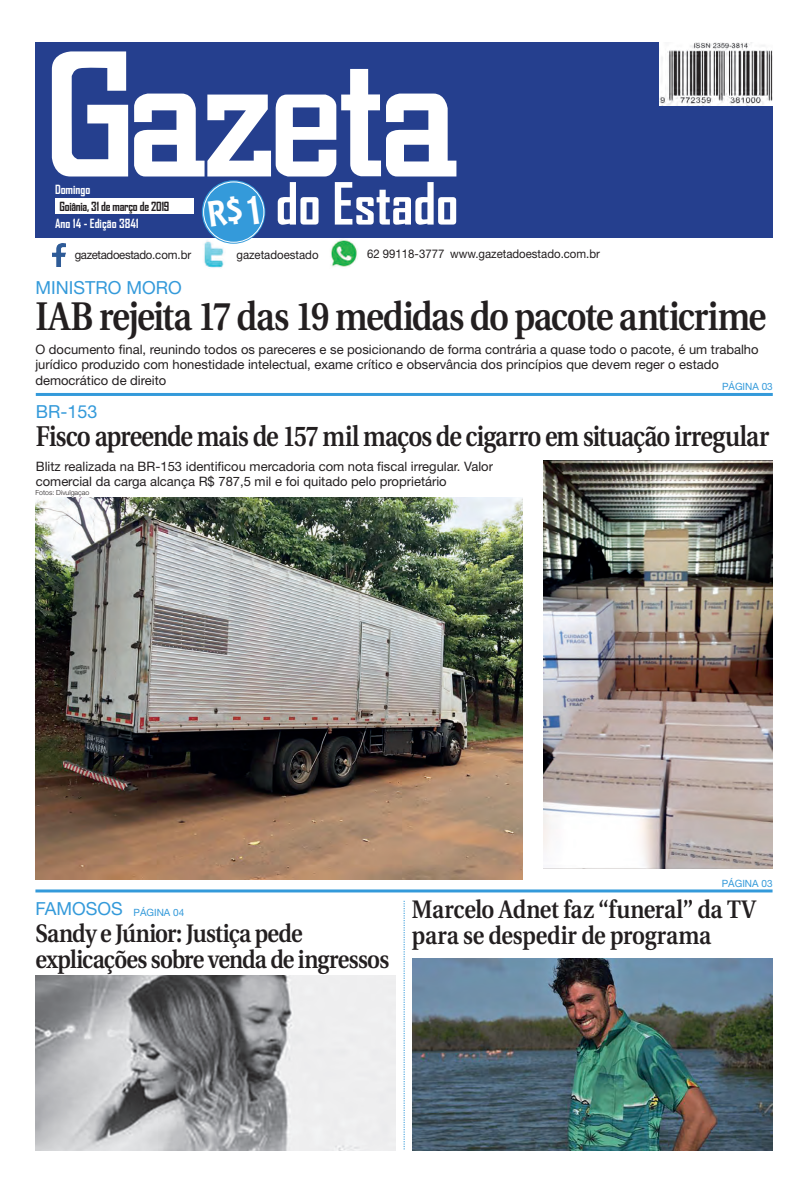
<style>
.page{position:relative;width:808px;height:1191px;background:#fff}
.page>*{position:absolute;margin:0;border:0;box-sizing:border-box;transform-origin:0 0}
.t1{font:700 55.6px "Agency FB";color:#fff}
.Manchete{font:600 39.9px "Utopia";letter-spacing:-.04em;color:#231f20;scale:.86 1}
.Manchete-2{font:600 28.5px "Utopia";letter-spacing:-.035em;color:#231f20;scale:.85 1}
.Manchete-3{font:600 25.3px/26px "Utopia";letter-spacing:-.025em;color:#231f20;scale:.88 1}
.Retranca{font:18px "Helvetica Neue";color:#349ada}
.Legenda{font:13px/15.3px "Helvetica Neue";color:#231f20}
.t2{font:700 12.1px "Agency FB";color:#fff}
.t3{font:700 12.1px "Agency FB";letter-spacing:-.02em;color:#231f20}
.t4{font:12px "Helvetica Neue";color:#231f20;scale:.95 1}
.t5{font:12px "Helvetica Neue";letter-spacing:-.03em;color:#231f20;scale:.95 1}
.Retranca-2{font:10px "Helvetica Neue";color:#349ada}
.Crédito_Fotógrafo{font:300 7px "Helvetica Neue";color:#231f20}
</style>
<div class="page">
<div style="left:35px;top:43px;width:737px;height:195px;background:#253f8e"></div>
<svg style="left:52px;top:51px;width:76px;height:125px"></svg>
<svg style="left:134px;top:69px;width:322px;height:107px"></svg>
<div style="left:55px;top:198px;width:138px;height:16px;background:#fff"></div>
<svg style="left:202px;top:180px;width:63px;height:64px"></svg>
<div style="left:203px;top:182px;width:61px;height:61px;border:1px solid #fff;border-radius:50%"></div>
<img style="left:660px;top:43px;width:112px;height:63px">
<img style="left:204px;top:240px;width:21px;height:29px">
<img style="left:330px;top:239px;width:28px;height:28px">
<img style="left:52px;top:243px;width:13px;height:23px">
<svg style="left:404px;top:900px;width:1px;height:249px"></svg>
<hr style="left:35px;top:889px;width:737px;height:3px;background:#349ada">
<img style="left:413px;top:958px;width:359px;height:192px">
<img style="left:35px;top:975px;width:361px;height:175px">
<hr style="left:36px;top:393px;width:737px;height:3px;background:#349ada">
<img style="left:543px;top:461px;width:229px;height:408px">
<img style="left:35px;top:497px;width:488px;height:382px">
<div style="left:208px;top:195px;width:51px;height:32px;background:#349ada"></div>
<p class="t2" style="left:55px;top:182px;width:37px">Domingo</p>
<p class="t3" style="left:59px;top:199px;width:111px">Goiânia, 31 de março de 2019</p>
<p class="t2" style="left:55px;top:216px;width:85px">Ano 14 - Edição 3841</p>
<p class="t1" style="left:276px;top:169px;width:184px">do Estado</p>
<p class="t5" style="left:75px;top:247px;width:124px">gazetadoestado.com.br</p>
<p class="t4" style="left:236px;top:247px;width:88px">gazetadoestado</p>
<p class="t4" style="left:367px;top:247px;width:83px">62 99118-3777</p>
<p class="t4" style="left:450px;top:247px;width:159px">www.gazetadoestado.com.br</p>
<p class="Retranca" style="left:35px;top:277px;width:148px">MINISTRO MORO</p>
<p class="Manchete" style="left:35px;top:294px;width:851px">IAB rejeita 17 das 19 medidas do pacote anticrime</p>
<p class="Legenda" style="left:35px;top:342px;width:725px">O documento final, reunindo todos os pareceres e se posicionando de forma contrária a quase todo o pacote, é um trabalho jurídico produzido com honestidade intelectual, exame crítico e observância dos princípios que devem reger o estado democrático de direito</p>
<p class="Retranca-2" style="left:722px;top:380px;width:52px">PÁGINA 03</p>
<p class="Retranca" style="left:36px;top:401px;width:63px">BR-153</p>
<p class="Manchete-2" style="left:36px;top:420px;width:864px">Fisco apreende mais de 157 mil maços de cigarro em situação irregular</p>
<p class="Legenda" style="left:36px;top:458px;width:459px">Blitz realizada na BR-153 identificou mercadoria com nota fiscal irregular. Valor comercial da carga alcança R$ 787,5 mil e foi quitado pelo proprietário</p>
<p class="Crédito_Fotógrafo" style="left:35px;top:488px;width:55px">Fotos: Divulgaçao</p>
<p class="Retranca-2" style="left:722px;top:878px;width:52px">PÁGINA 03</p>
<p class="Retranca" style="left:35px;top:897px;width:89px">FAMOSOS</p>
<p class="Retranca-2" style="left:134px;top:906px;width:52px">PÁGINA 04</p>
<p class="Manchete-3" style="left:35px;top:920px;width:404px">Sandy e Júnior: Justiça pede explicações sobre venda de ingressos</p>
<p class="Manchete-3" style="left:412px;top:896px;width:392px">Marcelo Adnet faz “funeral” da TV para se despedir de programa</p>
</div>
